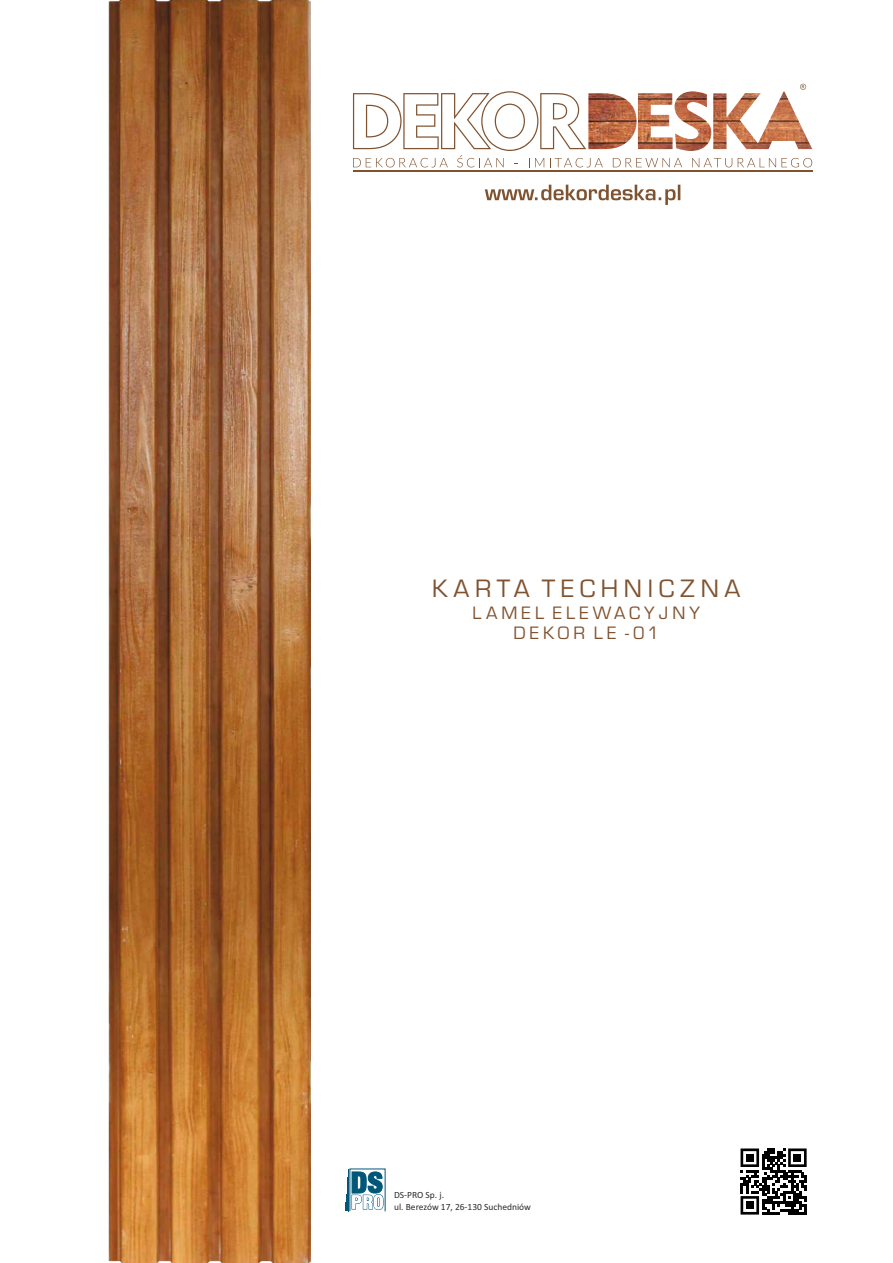
<style>
.page{position:relative;width:893px;height:1263px;background:#fff}
.page>*{position:absolute;margin:0;border:0;box-sizing:border-box;transform-origin:0 0}
.t1{font:26.1px "Eurostar";letter-spacing:.22em;color:#805330}
.t2{font:18.6px/20.1px "Eurostar";letter-spacing:.22em;color:#805330;text-align:center}
.t3{font:9.45px/11.6px "Calibri";color:#2b2a29}
</style>
<div class="page">
<svg style="left:345px;top:1171px;width:38px;height:40px"></svg>
<hr style="left:348px;top:1177px;width:1px;height:34px;background:#005778">
<hr style="left:349px;top:1169px;width:1px;height:42px;background:#005778">
<img style="left:108px;top:0;width:203px;height:1263px">
<svg style="left:613px;top:158px;width:69px;height:9px"></svg>
<svg style="left:692px;top:158px;width:40px;height:9px"></svg>
<svg style="left:738px;top:158px;width:74px;height:9px"></svg>
<svg style="left:353px;top:91px;width:250px;height:76px"></svg>
<img style="left:588px;top:93px;width:85px;height:56px">
<img style="left:675px;top:91px;width:36px;height:60px">
<img style="left:713px;top:92px;width:99px;height:57px">
<hr style="left:353px;top:171px;width:459px;height:1px;background:#805330">
<svg style="left:485px;top:185px;width:195px;height:20px"></svg>
<svg style="left:800px;top:84px;width:6px;height:6px"></svg>
<svg style="left:740px;top:1148px;width:67px;height:67px"></svg>
<div style="left:746px;top:1154px;width:8px;height:8px;background:#000"></div>
<div style="left:793px;top:1154px;width:8px;height:8px;background:#000"></div>
<div style="left:746px;top:1201px;width:8px;height:8px;background:#000"></div>
<h1 class="t1" style="left:432px;top:577px;width:310px">KARTA TECHNICZNA</h1>
<h2 class="t2" style="left:473px;top:603px;width:229px">LAMEL ELEWACYJNY<br>DEKOR LE -01</h2>
<p class="t3" style="left:394px;top:1190px;width:138px">DS-PRO Sp. j.<br>ul. Berezów 17, 26-130 Suchedniów</p>
</div>
